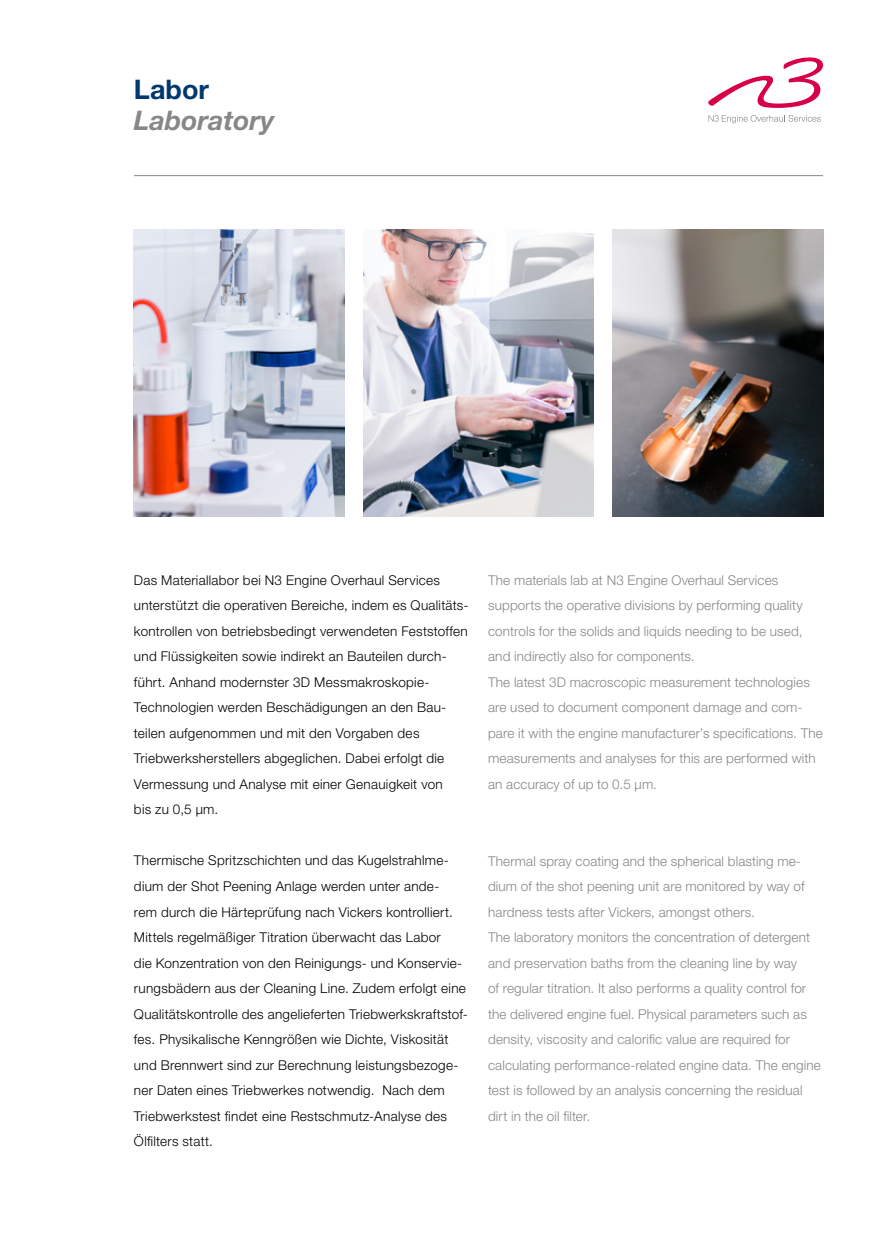
<style>
.page{position:relative;width:872px;height:1242px;background:#fff}
.page>*{position:absolute;margin:0;border:0;box-sizing:border-box;transform-origin:0 0}
.t1{font:italic 700 27px "Helvetica Neue";color:#868786}
.t2{font:700 27px "Helvetica Neue";color:#00386f}
.t3{font:300 13.5px/25.5px "Helvetica Neue";letter-spacing:.02em;color:#000}
.t4{font:300 13.5px/25.5px "Helvetica Neue";letter-spacing:.01em;color:#868786}
</style>
<div class="page">
<hr style="left:134px;top:175px;width:689px;height:1px;background:#868786">
<svg style="left:708px;top:57px;width:115px;height:51px"></svg>
<svg style="left:708px;top:115px;width:112px;height:8px"></svg>
<img style="left:134px;top:230px;width:210px;height:287px">
<img style="left:612px;top:230px;width:211px;height:287px">
<img style="left:364px;top:230px;width:229px;height:287px">
<h1 class="t2" style="left:134px;top:73px;width:77px">Labor</h1>
<h1 class="t1" style="left:134px;top:104px;width:142px">Laboratory</h1>
<p class="t3" style="left:134px;top:567px;width:336px">Das Materiallabor bei N3 Engine Overhaul Services unterstützt die operativen Bereiche, indem es Qualitäts&shy;kontrollen von betriebsbedingt verwendeten Feststoffen und Flüssigkeiten sowie indirekt an Bauteilen durch&shy;führt. Anhand modernster 3D Messmakroskopie-Technologien werden Beschädigungen an den Bau&shy;teilen aufgenommen und mit den Vorgaben des Triebwerksherstellers abgeglichen. Dabei erfolgt die Vermessung und Analyse mit einer Genauigkeit von<br>bis zu 0,5 µm.</p>
<p class="t3" style="left:134px;top:847px;width:335px">Thermische Spritzschichten und das Kugelstrahlme&shy;dium der Shot Peening Anlage werden unter ande-<br>rem durch die Härteprüfung nach Vickers kontrolliert.<br>Mittels regelmäßiger Titration überwacht das Labor<br>die Konzentration von den Reinigungs- und Konservie&shy;rungsbädern aus der Cleaning Line. Zudem erfolgt eine Qualitätskontrolle des angelieferten Triebwerkskraftstof&shy;fes. Physikalische Kenngrößen wie Dichte, Viskosität und Brennwert sind zur Berechnung leistungsbezoge&shy;ner Daten eines Triebwerkes notwendig. Nach dem Triebwerkstest findet eine Restschmutz-Analyse des Ölfilters statt.</p>
<p class="t4" style="left:488px;top:567px;width:336px">The materials lab at N3 Engine Overhaul Services supports the operative divisions by performing quality controls for the solids and liquids needing to be used, and indirectly also for components.<br>The latest 3D macroscopic measurement technologies are used to document component damage and com&shy;pare it with the engine manufacturer’s specifications. The measurements and analyses for this are performed with an accuracy of up to 0.5 μm.</p>
<p class="t4" style="left:488px;top:847px;width:334px">Thermal spray coating and the spherical blasting me&shy;dium of the shot peening unit are monitored by way of hardness tests after Vickers, amongst others.<br>The laboratory monitors the concentration of detergent and preservation baths from the cleaning line by way<br>of regular titration. It also performs a quality control for the delivered engine fuel. Physical parameters such as density, viscosity and calorific value are required for calculating performance-related engine data. The engine test is followed by an analysis concerning the residual dirt in the oil filter.</p>
</div>
